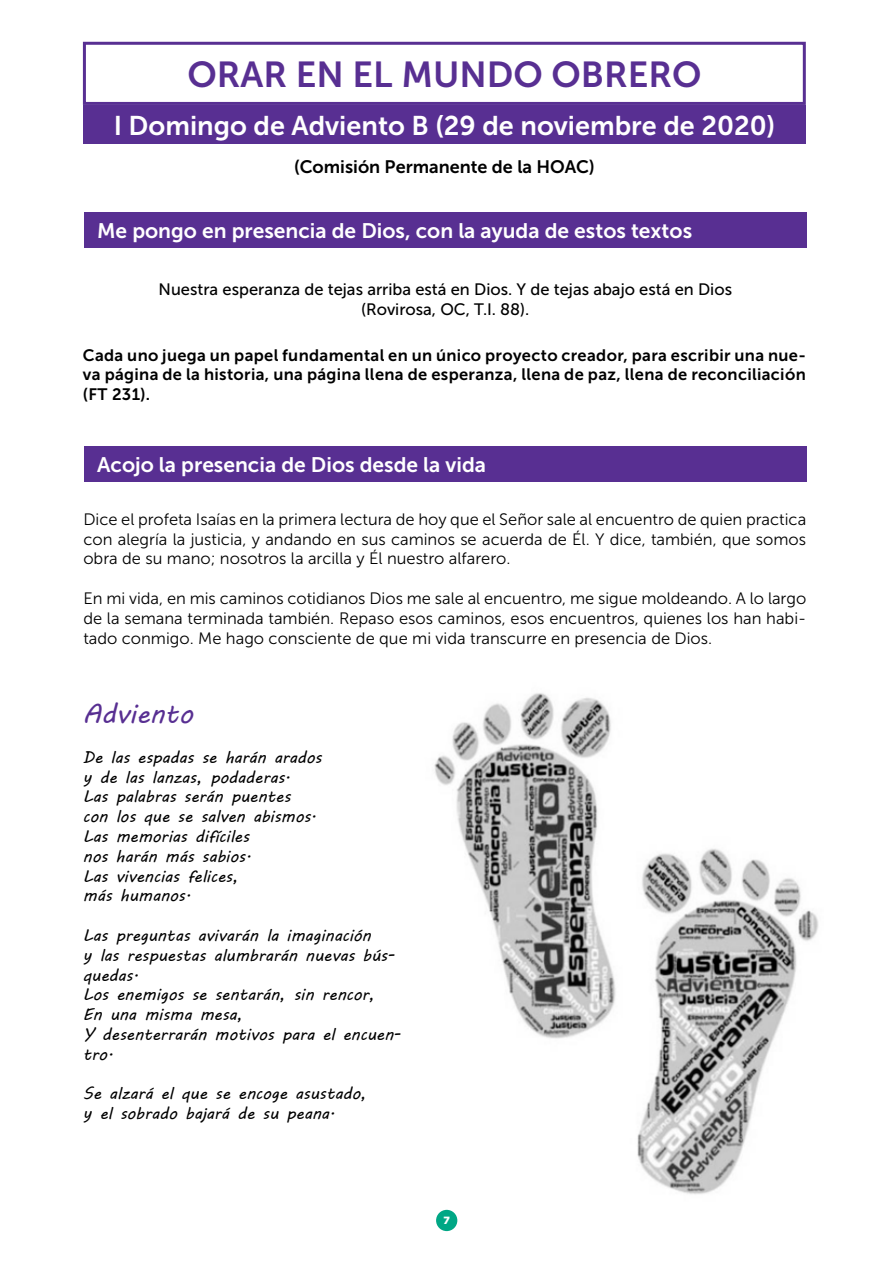
<style>
.page{position:relative;width:893px;height:1263px;background:#fff}
.page>*{position:absolute;margin:0;border:0;box-sizing:border-box;transform-origin:0 0}
.t1{font:36px "Museo Sans 700";color:#582f92}
.t2{font:27px "Museo Sans 700";color:#fff}
.t3{font:27px "MV Boli";color:#582f92}
.t4{font:21px "Museo Sans 700";color:#fff}
.t5{font:18px "Museo Sans 700";color:#000}
.t6{font:16.5px/19.8px "Museo Sans 300";color:#000;text-align:justify}
.t7{font:16.5px/19.8px "MV Boli";color:#000}
.t8{font:16.5px/19.8px "Museo Sans 700";letter-spacing:.02em;color:#000;text-align:justify}
.t9{font:16.5px/19.8px "Museo Sans 500";color:#000;text-align:center}
.t10{font:900 10.5px "Gotham HTF";color:#fff}
</style>
<div class="page">
<div style="left:83px;top:42px;width:723px;height:63px;border:3px solid #582f92"></div>
<div style="left:83px;top:105px;width:723px;height:39px;background:#582f92"></div>
<div style="left:84px;top:446px;width:723px;height:36px;background:#582f92"></div>
<div style="left:436px;top:1210px;width:21px;height:21px;background:#00a785;border-radius:50%"></div>
<div style="left:84px;top:212px;width:723px;height:35px;background:#582f92"></div>
<img style="left:434px;top:693px;width:385px;height:502px">
<h1 class="t1" style="left:187px;top:54px;width:515px">ORAR EN EL MU NDO OBRERO</h1>
<h2 class="t2" style="left:114px;top:110px;width:663px">I Domingo de Adviento B (29 de noviembre de 2020)</h2>
<p class="t5" style="left:294px;top:157px;width:302px">(Comisión Permanente de la H OAC)</p>
<p class="t4" style="left:97px;top:219px;width:596px">Me pongo en presencia de Dios, con la ayuda de estos textos</p>
<p class="t9" style="left:159px;top:280px;width:575px">Nuestra esperanza de tejas arriba está en Dios. Y de tejas abajo está en Dios (Rovirosa, OC, T.I. 88).</p>
<p class="t8" style="left:83px;top:345px;width:724px">Cada uno juega un papel fundamental en un único proyecto creador, para escribir una nue&shy;va página de la historia, una página llena de esperanza, llena de paz, llena de reconciliación (FT 231).</p>
<p class="t4" style="left:97px;top:453px;width:390px">Acojo la presencia de Dios desde la vida</p>
<p class="t6" style="left:83px;top:509px;width:724px">Dice el profeta Isaías en la primera lectura de hoy que el Señor sale al encuentro de quien practica con alegría la justicia, y andando en sus caminos se acuerda de Él. Y dice, también, que somos obra de su mano; nosotros la arcilla y Él nuestro alfarero.</p>
<p class="t6" style="left:83px;top:588px;width:724px">En mi vida, en mis caminos cotidianos Dios me sale al encuentro, me sigue moldeando. A lo largo de la semana terminada también. Repaso esos caminos, esos encuentros, quienes los han habi&shy;tado conmigo. Me hago consciente de que mi vida transcurre en presencia de Dios.</p>
<h2 class="t3" style="left:83px;top:695px;width:112px">Adviento</h2>
<p class="t7" style="left:83px;top:747px;width:240px">De las espadas se harán arados y de las lanzas, podaderas.<br>Las palabras serán puentes<br>con los que se salven abismos.<br>Las memorias difíciles<br>nos harán más sabios.<br>Las vivencias felices,<br>más humanos.</p>
<p class="t7" style="left:83px;top:925px;width:320px">Las preguntas avivarán la imaginación<br>y las respuestas alumbrarán nuevas bús&shy;quedas.<br>Los enemigos se sentarán, sin rencor,<br>En una misma mesa,<br>Y desenterrarán motivos para el encuen&shy;tro.</p>
<p class="t7" style="left:83px;top:1083px;width:285px">Se alzará el que se encoge asustado, y el sobrado bajará de su peana.</p>
<p class="t10" style="left:443px;top:1214px;width:8px">7</p>
</div>
